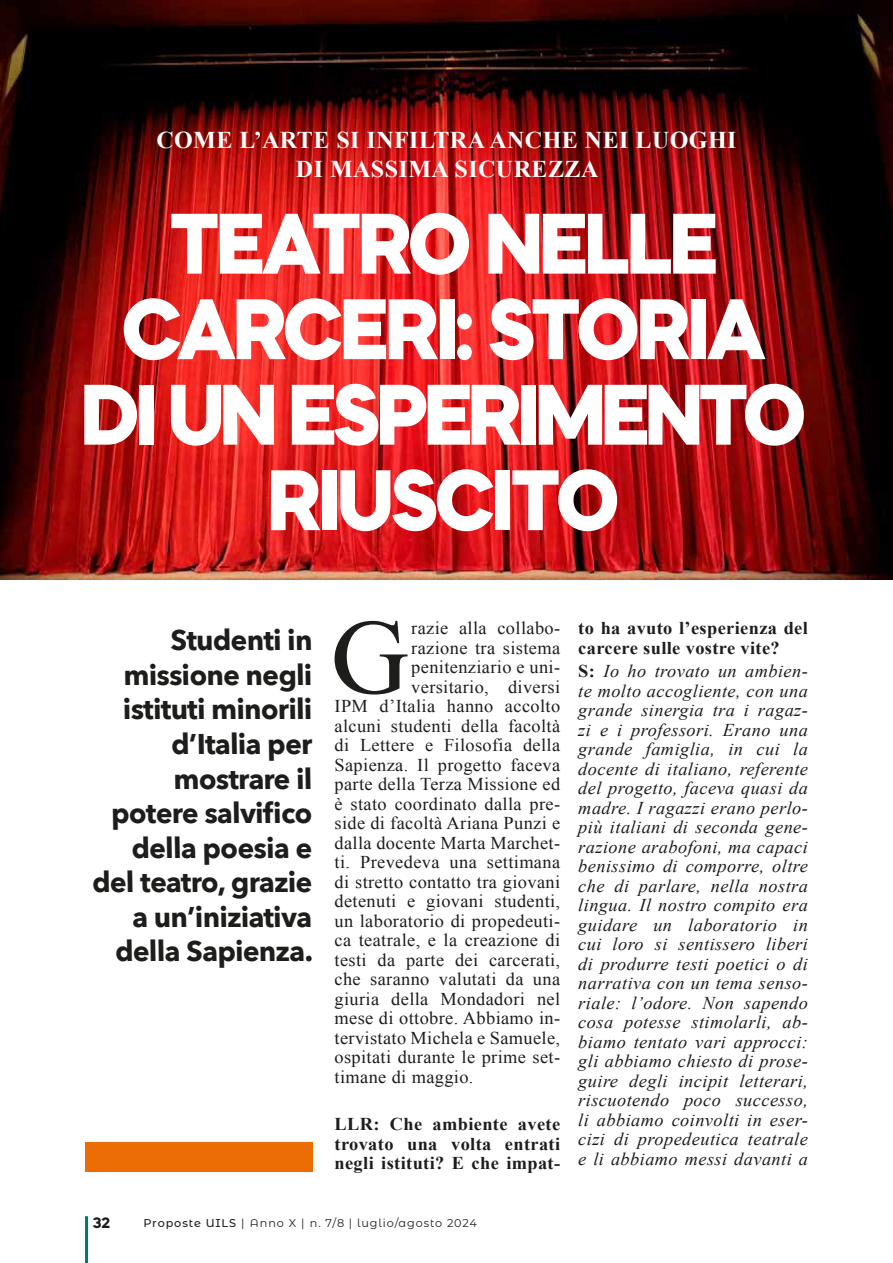
<style>
.page{position:relative;width:893px;height:1263px;background:#fff}
.page>*{position:absolute;margin:0;border:0;box-sizing:border-box;transform-origin:0 0}
.t1{font:106.35px "Times New Roman";color:#1d1d1b}
.t2{font:800 85.5px/85.5px "Mazzard H";letter-spacing:-.04em;color:#fff;text-align:center;scale:.93 1}
.t3{font:700 28.5px/34.5px "Avenir Next";color:#1d1d1b;text-align:right}
.t4{font:700 24px/28.5px "Times New Roman";letter-spacing:.02em;color:#fff;text-align:center}
.t5{font:italic 18px/19.5px "Times New Roman";letter-spacing:.025em;color:#1d1d1b;text-align:justify}
.t6{font:18px "Times New Roman";letter-spacing:.02em;color:#1d1d1b}
.t7{font:700 18px/19.5px "Times New Roman";letter-spacing:.02em;color:#1d1d1b;text-align:justify}
.t8{font:700 15px "Mazzard H";color:#1d1d1b}
.t9{font:11.25px "Montserrat Alternates";letter-spacing:.08em;color:#1d1d1b}
.s1{font-weight:700;font-style:normal}
.s2{font-weight:500}
</style>
<div class="page">
<hr style="left:85px;top:1216px;width:3px;height:47px;background:#007770">
<img style="left:0;top:0;width:893px;height:579px">
<div style="left:85px;top:1142px;width:228px;height:29px;background:#ed6d05"></div>
<h3 class="t4" style="left:156px;top:125px;width:582px">COME L’ARTE SI INFILTRA ANCHE NEI LUOGHI<br>DI MASSIMA SICUREZZA</h3>
<h2 class="t2" style="left:81px;top:199px;width:780px">TEATRO NELLE<br>CARCERI: STORIA<br>DI UN ESPERIMENTO<br>RIUSCITO</h2>
<h1 class="t1" style="left:331px;top:586px;width:80px">G</h1>
<p class="t6" style="left:411px;top:616px;width:150px">razie alla collabo-</p>
<h3 class="t3" style="left:92px;top:623px;width:223px">Studenti in missione negli istituti minorili d’Italia per mostrare il potere salvifico della poesia e del teatro, grazie a un’iniziativa della Sapienza.</h3>
<p class="t7" style="left:578px;top:618px;width:231px">to ha avuto l’esperienza del carcere sulle vostre vite?</p>
<p class="t6" style="left:411px;top:636px;width:150px">razione tra sistema</p>
<p class="t6" style="left:411px;top:655px;width:150px">penitenziario e uni-</p>
<p class="t6" style="left:411px;top:675px;width:150px">versitario, diversi</p>
<p class="t6" style="left:335px;top:694px;width:227px">IPM d’Italia hanno accolto</p>
<p class="t6" style="left:335px;top:714px;width:227px">alcuni studenti della facoltà</p>
<p class="t6" style="left:335px;top:733px;width:227px">di Lettere e Filosofia della</p>
<p class="t6" style="left:335px;top:753px;width:227px">Sapienza. Il progetto faceva</p>
<p class="t6" style="left:335px;top:772px;width:227px">parte della Terza Missione ed</p>
<p class="t6" style="left:335px;top:792px;width:227px">è stato coordinato dalla pre-</p>
<p class="t6" style="left:335px;top:811px;width:227px">side di facoltà Ariana Punzi e</p>
<p class="t6" style="left:335px;top:831px;width:227px">dalla docente Marta Marchet-</p>
<p class="t6" style="left:335px;top:850px;width:227px">ti. Prevedeva una settimana</p>
<p class="t6" style="left:335px;top:870px;width:227px">di stretto contatto tra giovani</p>
<p class="t6" style="left:335px;top:889px;width:227px">detenuti e giovani studenti,</p>
<p class="t6" style="left:335px;top:909px;width:227px">un laboratorio di propedeuti-</p>
<p class="t6" style="left:335px;top:928px;width:227px">ca teatrale, e la creazione di</p>
<p class="t6" style="left:335px;top:948px;width:227px">testi da parte dei carcerati,</p>
<p class="t6" style="left:335px;top:967px;width:227px">che saranno valutati da una</p>
<p class="t6" style="left:335px;top:987px;width:227px">giuria della Mondadori nel</p>
<p class="t6" style="left:335px;top:1006px;width:227px">mese di ottobre. Abbiamo in-</p>
<p class="t6" style="left:335px;top:1026px;width:227px">tervistato Michela e Samuele,</p>
<p class="t6" style="left:335px;top:1045px;width:227px">ospitati durante le prime set-</p>
<p class="t6" style="left:335px;top:1065px;width:140px">timane di maggio.</p>
<p class="t7" style="left:335px;top:1114px;width:227px">LLR: Che ambiente avete trovato una volta entrati negli istituti? E che impat-</p>
<p class="t5" style="left:578px;top:661px;width:231px"><span class="s1">S:</span> Io ho trovato un ambien&shy;te molto accogliente, con una grande sinergia tra i ragaz&shy;zi e i professori. Erano una grande famiglia, in cui la docente di italiano, referente del progetto, faceva quasi da madre. I ragazzi erano perlo&shy;più italiani di seconda gene&shy;razione arabofoni, ma capaci benissimo di comporre, oltre che di parlare, nella nostra lingua. Il nostro compito era guidare un laboratorio in cui loro si sentissero liberi di produrre testi poetici o di narrativa con un tema senso&shy;riale: l’odore. Non sapendo cosa potesse stimolarli, ab&shy;biamo tentato vari approcci: gli abbiamo chiesto di prose&shy;guire degli incipit letterari, riscuotendo poco successo, li abbiamo coinvolti in eser&shy;cizi di propedeutica teatrale e li abbiamo messi davanti a</p>
<p class="t8" style="left:93px;top:1212px;width:19px">32</p>
<p class="t9" style="left:144px;top:1215px;width:335px"><span class="s2">Proposte UILS</span> | Anno X | n. 7/8 | luglio/agosto 2024</p>
</div>
